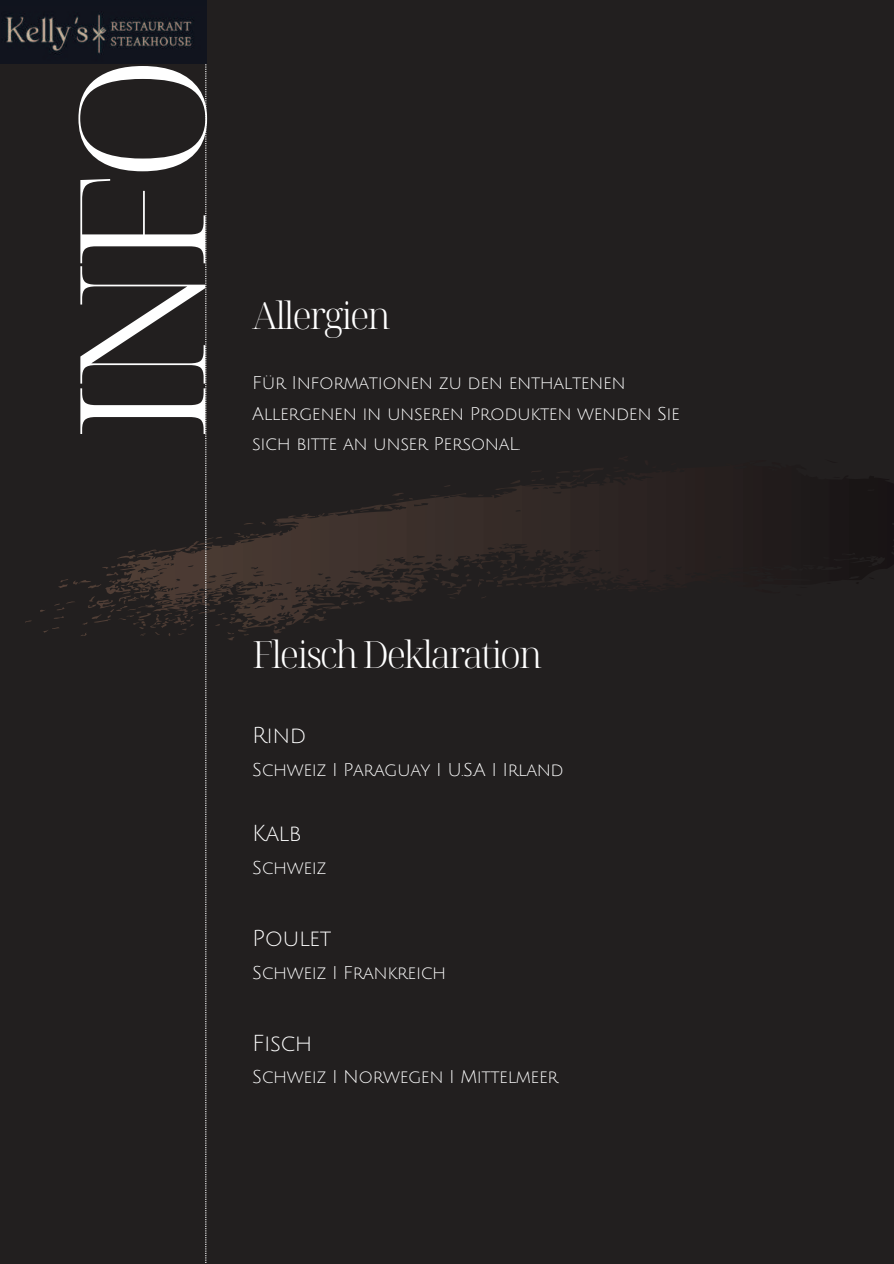
<style>
.page{position:relative;width:894px;height:1264px;background:#fff}
.page>*{position:absolute;margin:0;border:0;box-sizing:border-box;transform-origin:0 0}
.t1{font:300 174.75px "Noto Serif Display";color:#fff}
.t2{font:300 37.5px "Noto Serif Display";letter-spacing:-.06em;color:#fff}
.t3{font:22.5px "Julius Sans One";letter-spacing:-.025em;color:#fff}
.t4{font:18px/30.3px "Julius Sans One";letter-spacing:-.025em;color:#fff}
</style>
<div class="page">
<div style="left:0;top:0;width:893px;height:1263px;background:#221f1f"></div>
<img style="left:58px;top:456px;width:835px;height:132px">
<svg style="left:205px;top:63px;width:1px;height:1200px"></svg>
<img style="left:0;top:0;width:206px;height:63px">
<h1 class="t1" style="left:24px;top:441px;width:387px;rotate:-90deg">INFO</h1>
<h2 class="t2" style="left:252px;top:290px;width:140px">Allergien</h2>
<p class="t4" style="left:252px;top:368px;width:429px">Für Informationen zu den enthaltenen<br>Allergenen in unseren Produkten wenden Sie</p>
<p class="t4" style="left:252px;top:429px;width:269px">sich bitte an unser PersonaL.</p>
<h2 class="t2" style="left:252px;top:629px;width:291px">Fleisch Deklaration</h2>
<p class="t3" style="left:252px;top:724px;width:55px">Rind</p>
<p class="t4" style="left:252px;top:755px;width:313px">Schweiz I Paraguay I U.S.A I Irland</p>
<p class="t3" style="left:252px;top:821px;width:51px">Kalb</p>
<p class="t4" style="left:252px;top:853px;width:76px">Schweiz</p>
<p class="t3" style="left:252px;top:926px;width:81px">Poulet</p>
<p class="t4" style="left:252px;top:957px;width:195px">Schweiz I Frankreich</p>
<p class="t3" style="left:252px;top:1031px;width:62px">Fisch</p>
<p class="t4" style="left:252px;top:1062px;width:307px">Schweiz I Norwegen I Mittelmeer</p>
</div>
